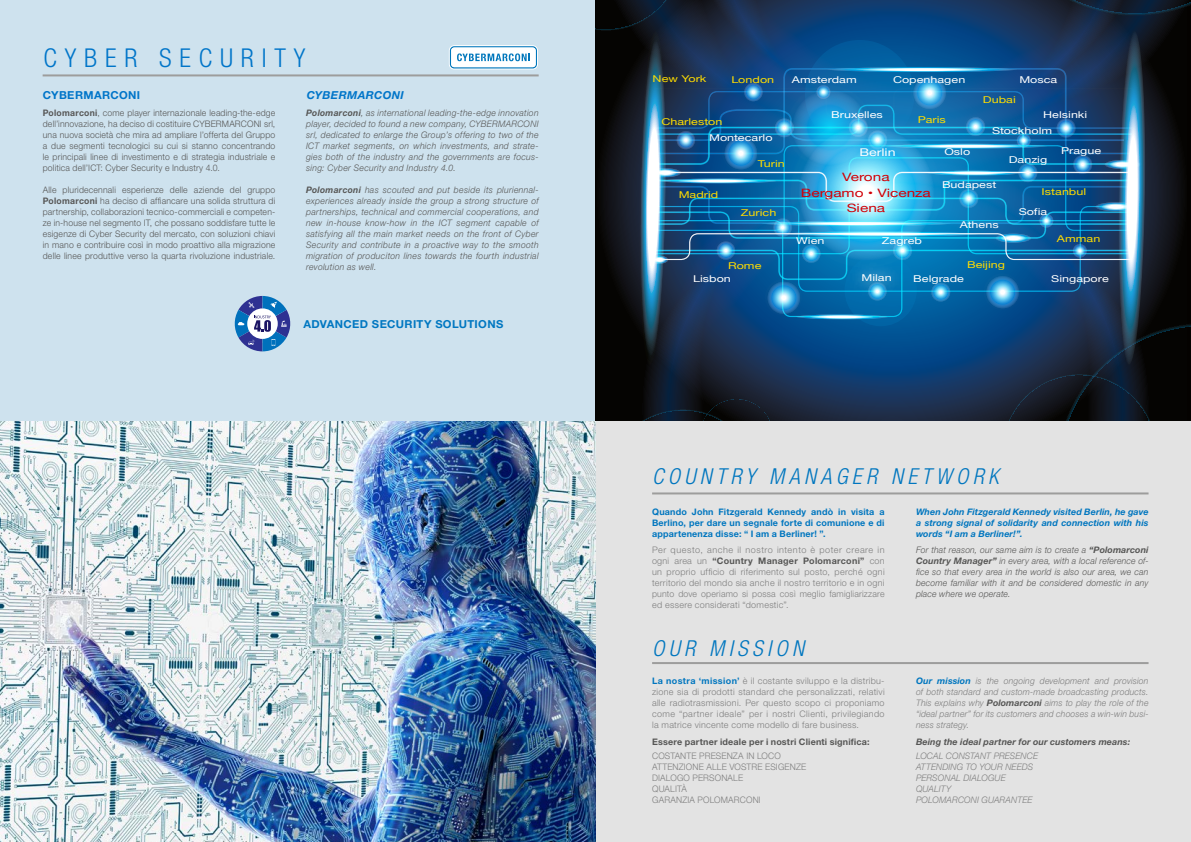
<style>
.page{position:relative;width:1191px;height:842px;background:#fff}
.page>*{position:absolute;margin:0;border:0;box-sizing:border-box;transform-origin:0 0}
.t1{font:300 condensed 26px "Helvetica Neue LT Std";letter-spacing:.3em;color:#0075c9}
.t2{font:italic 300 condensed 22px "Helvetica Neue LT Std";letter-spacing:.2em;color:#0076bf}
.t3{font:11.6px/15.4px "Helvetica Neue";color:#d10007;text-align:center;scale:1.33 1}
.t4{font:700 11px "Helvetica Neue LT Std";letter-spacing:.03em;color:#0077c1}
.t5{font:700 11px "Helvetica Neue LT Std";letter-spacing:.035em;color:#0075c9}
.t6{font:italic 700 11px "Helvetica Neue LT Std";letter-spacing:.03em;color:#0075c9}
.t7{font:10.6px "Helvetica Neue";color:#fff;scale:1.33 1}
.t8{font:9.4px "Helvetica Neue";color:#fff;scale:1.33 1}
.t9{font:9.4px "Helvetica Neue";color:#fd0;scale:1.33 1}
.t10{font:italic 300 9px/11px "Helvetica Neue LT Std";letter-spacing:.03em;color:#565655;text-align:justify;scale:.96 1}
.t11{font:300 9px/11px "Helvetica Neue LT Std";letter-spacing:.02em;color:#565655;text-align:justify;scale:.96 1}
.t12{font:300 9px/11px "Helvetica Neue LT Std";letter-spacing:.02em;color:#7d7d7d;text-align:justify}
.t13{font:italic 300 9px/11px "Helvetica Neue LT Std";letter-spacing:.015em;color:#7d7d7d;text-align:justify;scale:.96 1}
.t14{font:700 9px/10.9px "Helvetica Neue LT Std";letter-spacing:.02em;color:#0076bf;text-align:justify}
.t15{font:italic 700 9px/11px "Helvetica Neue LT Std";letter-spacing:.01em;color:#0076bf;text-align:justify}
.t16{font:300 9px/11px "Helvetica Neue LT Std";letter-spacing:.02em;color:#7d7d7d;scale:.96 1}
.t17{font:700 9px "Helvetica Neue LT Std";letter-spacing:.02em;color:#565655}
.t18{font:italic 700 9px "Helvetica Neue LT Std";letter-spacing:.01em;color:#565655}
.s1{font-weight:700}
.s2{font-weight:700;color:#565655}
.s3{font-weight:700;color:#0076bf}
</style>
<div class="page">
<div style="left:595px;top:421px;width:596px;height:421px;background:#e3e3e3"></div>
<div style="left:0;top:0;width:595px;height:428px;background:#cee2ee"></div>
<svg style="left:595px;top:0;width:596px;height:421px;background:#1b4b71"></svg>
<svg style="left:805px;top:40px;width:109px;height:109px;background:#1273b1"></svg>
<svg style="left:964px;top:115px;width:22px;height:22px"></svg>
<svg style="left:787px;top:85px;width:84px;height:84px;background:#299dd5"></svg>
<img style="left:842px;top:255px;width:68px;height:50px">
<hr style="left:652px;top:492px;width:496px;height:2px;background:#9d9d9c">
<hr style="left:652px;top:662px;width:496px;height:2px;background:#9d9d9c">
<hr style="left:43px;top:74px;width:495px;height:2px;background:#9d9d9c">
<svg style="left:449px;top:45px;width:89px;height:25px;background:#c2deee"></svg>
<svg style="left:234px;top:296px;width:57px;height:55px"></svg>
<img style="left:0;top:421px;width:595px;height:421px">
<h1 class="t1" style="left:44px;top:43px;width:263px">CYBER SECURITY</h1>
<p class="t5" style="left:43px;top:88px;width:99px">CYBERMARCONI</p>
<p class="t6" style="left:307px;top:88px;width:99px">CYBERMARCONI</p>
<p class="t11" style="left:43px;top:107px;width:244px"><span class="s1">Polomarconi</span>, come player internazionale leading-the-edge dell’innovazione, ha deciso di costituire CYBERMARCONI srl, una nuova società che mira ad ampliare l’offerta del Gruppo a due segmenti tecnologici su cui si stanno concentrando le principali linee di investimento e di strategia industriale e politica dell’ICT: Cyber Security e Industry 4.0.</p>
<p class="t11" style="left:43px;top:184px;width:244px">Alle pluridecennali esperienze delle aziende del gruppo <span class="s1">Polomarconi</span> ha deciso di affiancare una solida struttura di partnership, collaborazioni tecnico-commerciali e competen&shy;ze in-house nel segmento IT, che possano soddisfare tutte le esigenze di Cyber Security del mercato, con soluzioni chiavi in mano e contribuire così in modo proattivo alla migrazione delle linee produttive verso la quarta rivoluzione industriale.</p>
<p class="t10" style="left:306px;top:107px;width:244px"><span class="s1">Polomarconi</span>, as international leading-the-edge innovation player, decided to found a new company, CYBERMARCONI srl, dedicated to enlarge the Group’s offering to two of the ICT market segments, on which investments, and strate&shy;gies both of the industry and the governments are focus&shy;sing: Cyber Security and Industry 4.0.</p>
<p class="t10" style="left:306px;top:184px;width:244px"><span class="s1">Polomarconi</span> has scouted and put beside its pluriennal&shy;experiences already inside the group a strong structure of partnerships, technical and commercial cooperations, and new in-house know-how in the ICT segment capable of satisfying all the main market needs on the front of Cyber Security and contribute in a proactive way to the smooth migration of produciton lines towards the fourth industrial revolution as well.</p>
<p class="t4" style="left:303px;top:317px;width:201px">ADVANCED SECURITY SOLUTIONS</p>
<p class="t8" style="left:893px;top:72px;width:56px">Copenhagen</p>
<p class="t9" style="left:652px;top:72px;width:42px">New York</p>
<p class="t8" style="left:791px;top:72px;width:50px">Amsterdam</p>
<p class="t8" style="left:1019px;top:72px;width:30px">Mosca</p>
<p class="t8" style="left:831px;top:108px;width:40px">Bruxelles</p>
<p class="t9" style="left:731px;top:72px;width:34px">London</p>
<p class="t9" style="left:983px;top:93px;width:26px">Dubai</p>
<p class="t8" style="left:1043px;top:108px;width:35px">Helsinki</p>
<p class="t8" style="left:1008px;top:153px;width:30px">Danzig</p>
<p class="t9" style="left:661px;top:115px;width:47px">Charleston</p>
<p class="t9" style="left:917px;top:113px;width:23px">Paris</p>
<p class="t8" style="left:992px;top:124px;width:47px">Stockholm</p>
<p class="t8" style="left:709px;top:131px;width:49px">Montecarlo</p>
<p class="t8" style="left:1061px;top:143px;width:32px">Prague</p>
<p class="t7" style="left:859px;top:144px;width:29px">Berlin</p>
<p class="t8" style="left:944px;top:145px;width:21px">Oslo</p>
<p class="t9" style="left:757px;top:157px;width:22px">Turin</p>
<p class="t9" style="left:678px;top:188px;width:31px">Madrid</p>
<p class="t9" style="left:741px;top:206px;width:28px">Zurich</p>
<p class="t9" style="left:728px;top:258px;width:27px">Rome</p>
<p class="t8" style="left:693px;top:272px;width:30px">Lisbon</p>
<p class="t3" style="left:801px;top:170px;width:99px">Verona<br>Bergamo • Vicenza<br>Siena</p>
<p class="t8" style="left:942px;top:178px;width:42px">Budapest</p>
<p class="t9" style="left:1041px;top:185px;width:35px">Istanbul</p>
<p class="t8" style="left:1018px;top:205px;width:23px">Sofia</p>
<p class="t9" style="left:1056px;top:231px;width:34px">Amman</p>
<p class="t8" style="left:959px;top:218px;width:31px">Athens</p>
<p class="t8" style="left:796px;top:234px;width:23px">Wien</p>
<p class="t8" style="left:881px;top:234px;width:32px">Zagreb</p>
<p class="t8" style="left:861px;top:271px;width:24px">Milan</p>
<p class="t9" style="left:967px;top:258px;width:30px">Beijing</p>
<p class="t8" style="left:913px;top:272px;width:40px">Belgrade</p>
<p class="t8" style="left:1051px;top:272px;width:45px">Singapore</p>
<h2 class="t2" style="left:652px;top:464px;width:348px">COUNTRY MANAGER NETWORK</h2>
<p class="t14" style="left:652px;top:506px;width:234px">Quando John Fitzgerald Kennedy andò in visita a Berlino, per dare un segnale forte di comunione e di appartenenza disse: “ I am a Berliner! ”.</p>
<p class="t12" style="left:652px;top:544px;width:234px">Per questo, anche il nostro intento è poter creare in ogni area un <span class="s2">“Country Manager Polomarconi”</span> con un proprio ufficio di riferimento sul posto, perché ogni territorio del mondo sia anche il nostro territorio e in ogni punto dove operiamo si possa così meglio famigliarizzare ed essere considerati “domestic”.</p>
<h2 class="t2" style="left:652px;top:635px;width:153px">OUR MISSION</h2>
<p class="t12" style="left:652px;top:675px;width:234px"><span class="s3">La nostra ‘mission’</span> è il costante sviluppo e la distribu&shy;zione sia di prodotti standard che personalizzati, relativi alle radiotrasmissioni. Per questo scopo ci proponiamo come “partner ideale” per i nostri Clienti, privilegiando la matrice vincente come modello di fare business.</p>
<p class="t17" style="left:652px;top:736px;width:219px">Essere partner ideale per i nostri Clienti significa:</p>
<p class="t16" style="left:652px;top:750px;width:162px">COSTANTE PRESENZA IN LOCO<br>ATTENZIONE ALLE VOSTRE ESIGENZE<br>DIALOGO PERSONALE<br>QUALITÀ<br>GARANZIA POLOMARCONI</p>
<p class="t15" style="left:916px;top:506px;width:234px">When John Fitzgerald Kennedy visited Berlin, he gave a strong signal of solidarity and connection with his words “I am a Berliner!”.</p>
<p class="t10" style="left:916px;top:545px;width:244px">For that reason, our same aim is to create a <span class="s1">“Polomarconi Country Manager”</span> in every area, with a local reference of&shy;fice so that every area in the world is also our area, we can become familiar with it and be considered domestic in any place where we operate.</p>
<p class="t13" style="left:916px;top:675px;width:244px"><span class="s3">Our mission</span> is the ongoing development and provision of both standard and custom-made broadcasting products.<br>This explains why <span class="s2">Polomarconi</span> aims to play the role of the “ideal partner” for its customers and chooses a win-win busi&shy;ness strategy.</p>
<p class="t18" style="left:916px;top:736px;width:216px">Being the ideal partner for our customers means:</p>
<p class="t13" style="left:916px;top:750px;width:129px;text-align:left">LOCAL CONSTANT PRESENCE<br>ATTENDING TO YOUR NEEDS<br>PERSONAL DIALOGUE<br>QUALITY<br>POLOMARCONI GUARANTEE</p>
</div>
